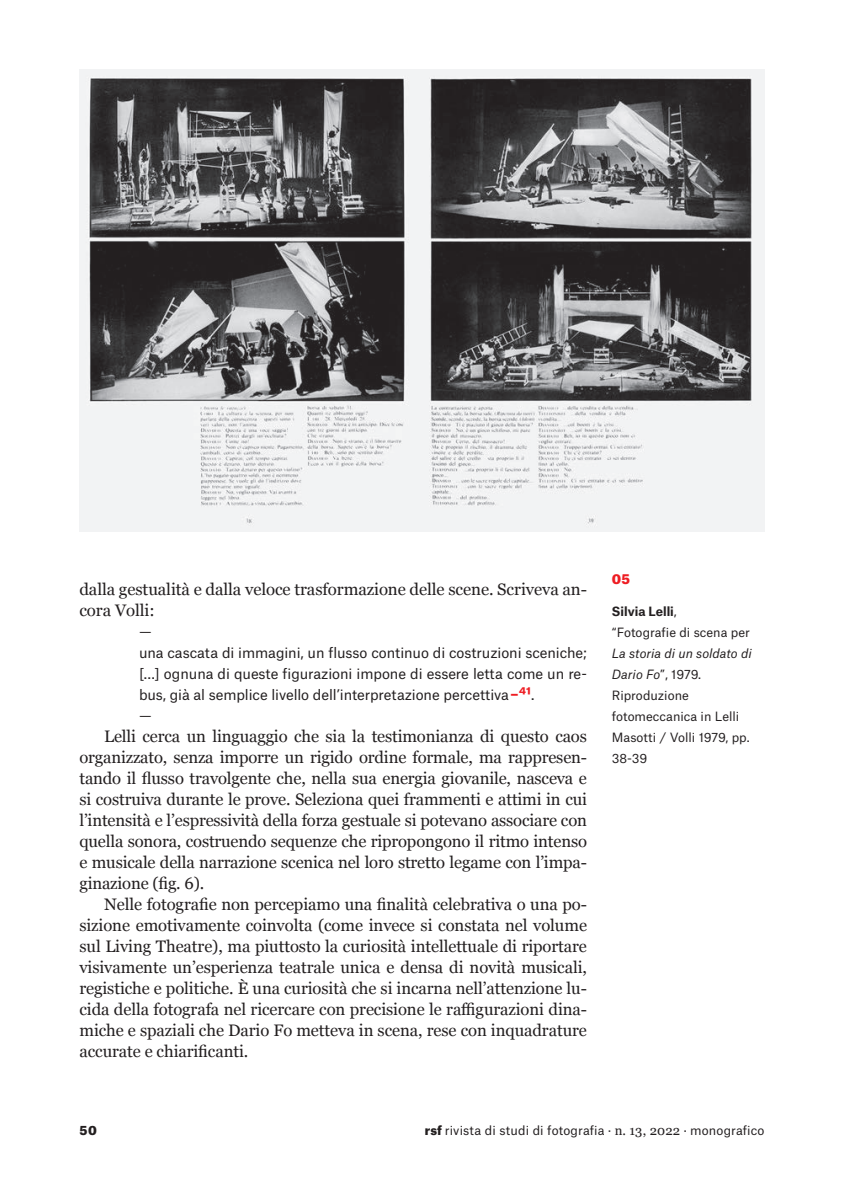
<style>
.page{position:relative;width:844px;height:1191px;background:#fff}
.page>*{position:absolute;margin:0;border:0;box-sizing:border-box;transform-origin:0 0}
.t1{font:16.62px/21px "Georgia";letter-spacing:-.005em;color:#231f20;text-align:justify}
.t2{font:14px/21px "Atlas Grotesk";letter-spacing:-.005em;color:#231f20}
.t3{font:900 13.12px "Atlas Grotesk";color:#ee1d23}
.t4{font:12.25px/21px "Atlas Grotesk";color:#231f20}
.t5{font:900 12.25px "Atlas Grotesk";color:#231f20}
.s1{font-weight:700;font-size:16.62px;color:#ee1d23}
.s2{font-weight:700}
.s3{font-style:italic}
.s4{font-weight:900}
.s5{font-family:"Georgia";font-size:13.12px}
</style>
<div class="page">
<img style="left:79px;top:69px;width:685px;height:462px">
<p class="t1" style="left:79px;top:578px;width:509px">dalla gestualità e dalla veloce trasformazione delle scene. Scriveva an&shy;cora Volli:</p>
<p class="t2" style="left:139px;top:619px;width:449px">—<br>una cascata di immagini, un flusso continuo di costruzioni sceniche; […] ognuna di queste figurazioni impone di essere letta come un re&shy;bus, già al semplice livello dell’interpretazione percettiva<span class="s1">–41</span>.<br>—</p>
<p class="t1" style="left:79px;top:725px;width:509px;text-indent:25px">Lelli cerca un linguaggio che sia la testimonianza di questo caos organizzato, senza imporre un rigido ordine formale, ma rappresen&shy;tando il flusso travolgente che, nella sua energia giovanile, nasceva e si costruiva durante le prove. Seleziona quei frammenti e attimi in cui l’intensità e l’espressività della forza gestuale si potevano associare con quella sonora, costruendo sequenze che ripropongono il ritmo intenso e musicale della narrazione scenica nel loro stretto legame con l’impa&shy;ginazione (fig. 6).</p>
<p class="t1" style="left:79px;top:893px;width:509px;text-indent:25px">Nelle fotografie non percepiamo una finalità celebrativa o una po&shy;sizione emotivamente coinvolta (come invece si constata nel volume sul Living Theatre), ma piuttosto la curiosità intellettuale di riportare visivamente un’esperienza teatrale unica e densa di novità musicali, registiche e politiche. È una curiosità che si incarna nell’attenzione lu&shy;cida della fotografa nel ricercare con precisione le raffigurazioni dina&shy;miche e spaziali che Dario Fo metteva in scena, rese con inquadrature accurate e chiarificanti.</p>
<p class="t3" style="left:611px;top:568px;width:20px">05</p>
<p class="t4" style="left:611px;top:599px;width:139px"><span class="s2">Silvia Lelli</span>,<br>“Fotografie di scena per</p>
<p class="t4" style="left:611px;top:641px;width:141px"><span class="s3">La storia di un soldato di<br>Dario Fo</span>”, 1979.<br>Riproduzione fotomeccanica in Lelli<br>Masotti / Volli 1979, pp.<br>38-39</p>
<p class="t5" style="left:79px;top:1120px;width:19px">50</p>
<p class="t4" style="left:424px;top:1118px;width:341px"><span class="s4">rsf</span> rivista di studi di fotografia · <span class="s5">n. 13, 2022</span> · monografico</p>
</div>
